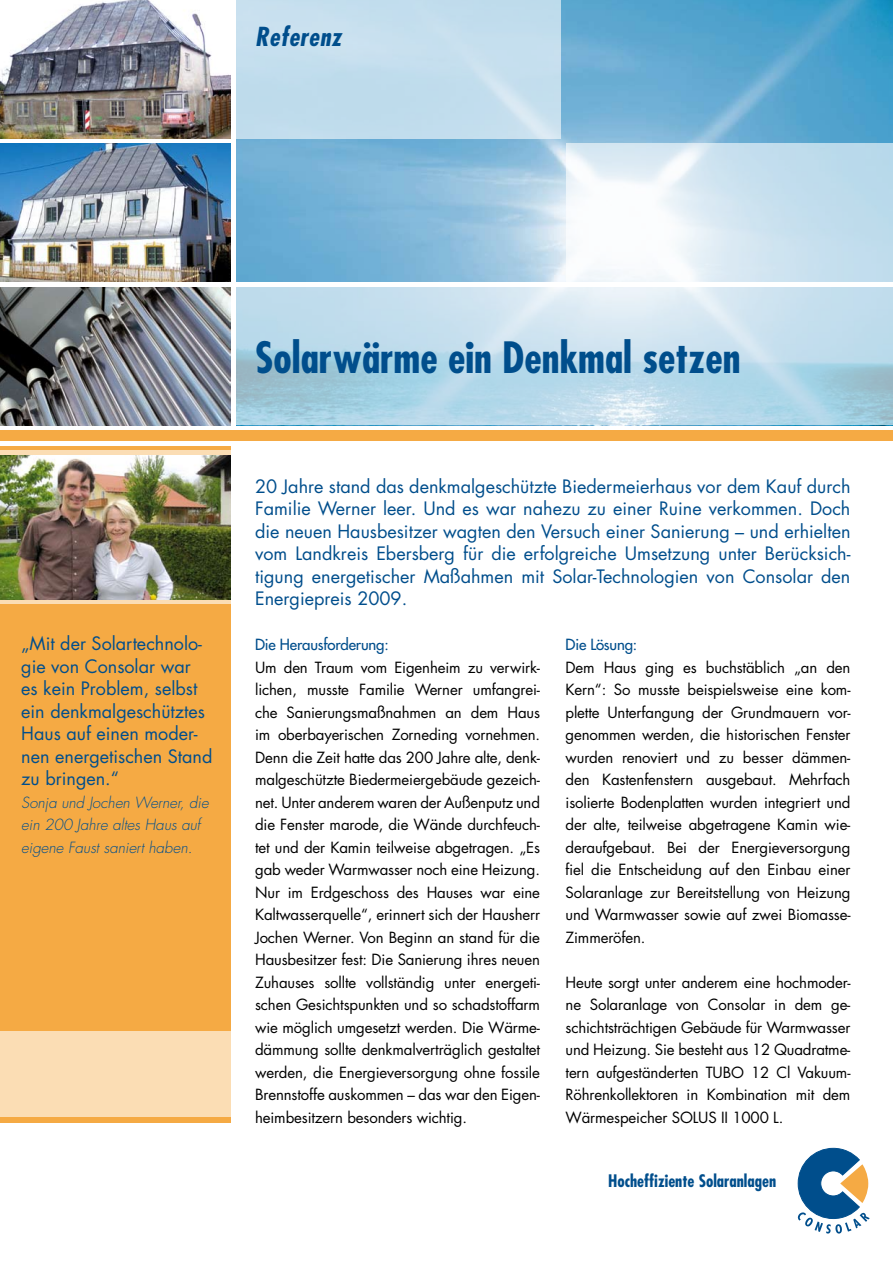
<style>
.page{position:relative;width:893px;height:1263px;background:#fff}
.page>*{position:absolute;margin:0;border:0;box-sizing:border-box;transform-origin:0 0}
.t1{font:700 condensed 42px "Futura LT";color:#004e8c}
.t2{font:italic 700 condensed 25.5px "Futura LT";letter-spacing:.025em;color:#004e8c}
.t3{font:18px/22.5px "Futura LT";color:#004e8c}
.t4{font:700 condensed 16.8px "Futura LT";color:#004e8c}
.t5{font:15px/22.5px "Futura LT";letter-spacing:-.01em;color:#000;text-align:justify}
.t6{font:italic 300 15px/22.5px "Futura LT";color:#004e8c}
.t7{font:15px "Futura LT";letter-spacing:-.01em;color:#004e8c}
</style>
<div class="page">
<img style="left:0;top:287px;width:231px;height:138px">
<img style="left:236px;top:0;width:657px;height:282px">
<svg style="left:236px;top:287px;width:657px;height:138px;background:#bcdaea"></svg>
<svg style="left:566px;top:143px;width:327px;height:139px"></svg>
<div style="left:236px;top:0;width:325px;height:138px;background:#c3deed"></div>
<div style="left:0;top:446px;width:231px;height:677px;background:#f5aa44"></div>
<img style="left:0;top:143px;width:231px;height:139px">
<img style="left:0;top:0;width:231px;height:138px">
<div style="left:0;top:451px;width:231px;height:153px;background:#fbddb4"></div>
<div style="left:0;top:430px;width:893px;height:11px;background:#f5aa44"></div>
<svg style="left:797px;top:1148px;width:73px;height:86px"></svg>
<div style="left:0;top:1031px;width:231px;height:86px;background:#fbddb4"></div>
<img style="left:0;top:455px;width:231px;height:145px">
<h2 class="t2" style="left:255px;top:20px;width:88px">Referenz</h2>
<p class="t3" style="left:21px;top:632px;width:193px">„Mit der Solartechnolo&shy;gie von Consolar war<br>es kein Problem, selbst ein denkmalgeschütztes<br>Haus auf einen moder&shy;nen energetischen Stand zu bringen.“</p>
<p class="t6" style="left:21px;top:791px;width:189px">Sonja und Jochen Werner, die ein 200 Jahre altes Haus auf eigene Faust saniert haben.</p>
<h1 class="t1" style="left:255px;top:332px;width:487px">Solarwärme ein Denkmal setzen</h1>
<p class="t3" style="left:255px;top:475px;width:597px;text-align:justify">20 Jahre stand das denkmalgeschützte Biedermeierhaus vor dem Kauf durch Familie Werner leer. Und es war nahezu zu einer Ruine verkommen. Doch die neuen Hausbesitzer wagten den Versuch einer Sanierung – und erhielten vom Landkreis Ebersberg für die erfolgreiche Umsetzung unter Berücksich&shy;tigung energetischer Maßahmen mit Solar-Technologien von Consolar den Energiepreis 2009.</p>
<p class="t7" style="left:255px;top:635px;width:135px">Die Herausforderung:</p>
<p class="t5" style="left:255px;top:656px;width:286px">Um den Traum vom Eigenheim zu verwirk&shy;lichen, musste Familie Werner umfangrei&shy;che Sanierungsmaßnahmen an dem Haus im oberbayerischen Zorneding vornehmen.<br>Denn die Zeit hatte das 200 Jahre alte, denk&shy;malgeschützte Biedermeiergebäude gezeich&shy;net. Unter anderem waren der Außenputz und die Fenster marode, die Wände durchfeuch&shy;tet und der Kamin teilweise abgetragen. „Es gab weder Warmwasser noch eine Heizung.<br>Nur im Erdgeschoss des Hauses war eine Kaltwasserquelle“, erinnert sich der Hausherr Jochen Werner. Von Beginn an stand für die Hausbesitzer fest: Die Sanierung ihres neuen Zuhauses sollte vollständig unter energeti&shy;schen Gesichtspunkten und so schadstoffarm wie möglich umgesetzt werden. Die Wärme&shy;dämmung sollte denkmalverträglich gestaltet werden, die Energieversorgung ohne fossile Brennstoffe auskommen – das war den Eigen&shy;heimbesitzern besonders wichtig.</p>
<p class="t7" style="left:566px;top:635px;width:73px">Die Lösung:</p>
<p class="t5" style="left:566px;top:656px;width:286px">Dem Haus ging es buchstäblich „an den Kern“: So musste beispielsweise eine kom&shy;plette Unterfangung der Grundmauern vor&shy;genommen werden, die historischen Fenster wurden renoviert und zu besser dämmen&shy;den Kastenfenstern ausgebaut. Mehrfach isolierte Bodenplatten wurden integriert und der alte, teilweise abgetragene Kamin wie&shy;deraufgebaut. Bei der Energieversorgung fiel die Entscheidung auf den Einbau einer Solaranlage zur Bereitstellung von Heizung und Warmwasser sowie auf zwei Biomasse-Zimmeröfen.</p>
<p class="t5" style="left:566px;top:971px;width:286px">Heute sorgt unter anderem eine hochmoder&shy;ne Solaranlage von Consolar in dem ge&shy;schichtsträchtigen Gebäude für Warmwasser und Heizung. Sie besteht aus 12 Quadratme&shy;tern aufgeständerten TUBO 12 Cl Vakuum-Röhrenkollektoren in Kombination mit dem Wärmespeicher SOLUS II 1000 L.</p>
<p class="t4" style="left:608px;top:1170px;width:170px">Hocheffiziente Solaranlagen</p>
</div>
